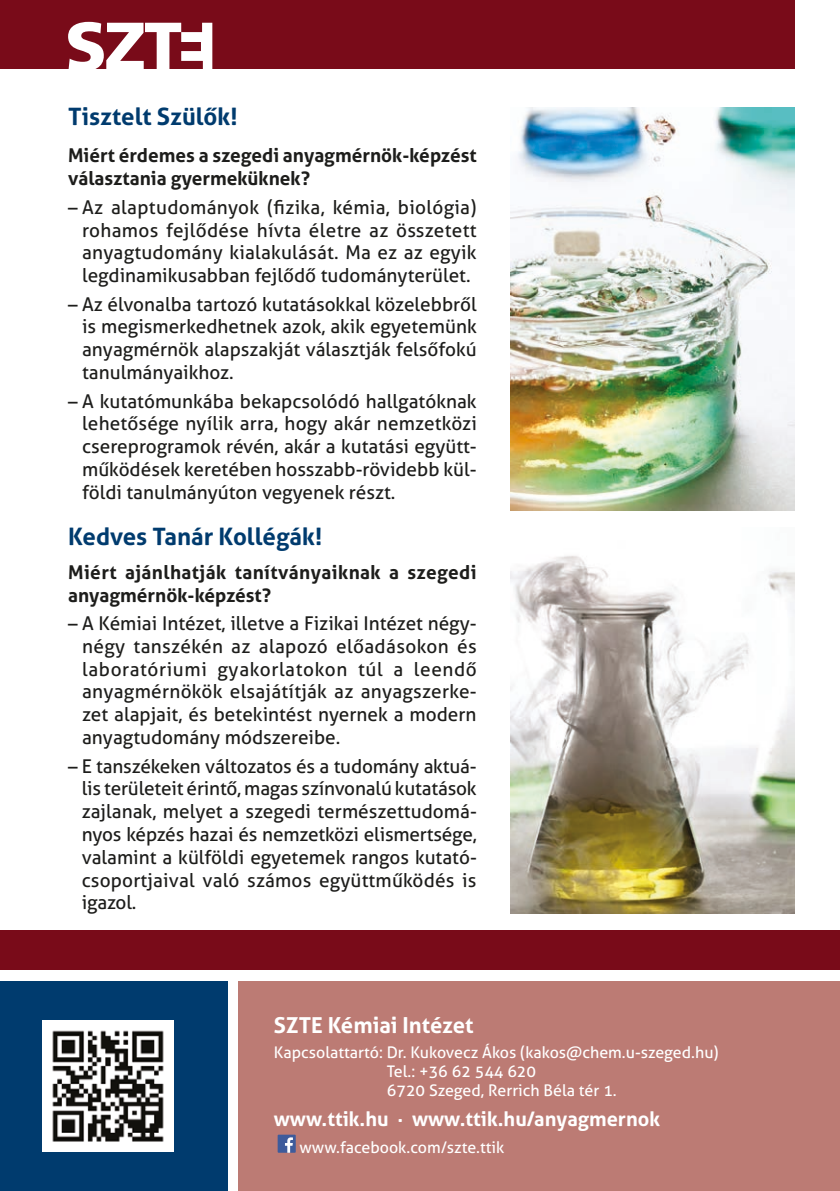
<style>
.page{position:relative;width:840px;height:1191px;background:#fff}
.page>*{position:absolute;margin:0;border:0;box-sizing:border-box;transform-origin:0 0}
.t1{font:700 24px "Aller";color:#003b6e}
.t2{font:700 22px "Aller";color:#fff}
.t3{font:700 20px "Aller";color:#fff}
.t4{font:19px/22.8px "Aller";color:#1d1d1b;text-align:justify}
.t5{font:700 19px/22.8px "Aller";color:#1d1d1b}
.t6{font:700 19px/22.8px "Aller";letter-spacing:.02em;color:#1d1d1b}
.t7{font:16px/19.2px "Aller";color:#fff}
</style>
<div class="page">
<div style="left:0;top:981px;width:227px;height:210px;background:#003b6e"></div>
<img style="left:43px;top:1020px;width:130px;height:131px">
<div style="left:238px;top:981px;width:601px;height:210px;background:#bc7b74"></div>
<div style="left:277px;top:1134px;width:18px;height:18px;background:#3e5b9b"></div>
<svg style="left:285px;top:1137px;width:8px;height:15px"></svg>
<div style="left:0;top:930px;width:839px;height:39px;background:#790b19"></div>
<div style="left:0;top:0;width:794px;height:68px;background:#790b19"></div>
<svg style="left:68px;top:22px;width:144px;height:47px"></svg>
<img style="left:510px;top:108px;width:284px;height:402px">
<img style="left:510px;top:555px;width:284px;height:358px">
<p class="t1" style="left:68px;top:102px;width:171px">Tisztelt Szülők!</p>
<p class="t5" style="left:68px;top:144px;width:410px">Miért érdemes a szegedi anyagmérnök-képzést választania gyermeküknek?</p>
<p class="t4" style="left:82px;top:195px;width:396px;text-indent:-14px">– Az alaptudományok (fizika, kémia, biológia) rohamos fejlődése hívta életre az összetett anyagtudomány kialakulását. Ma ez az egyik legdinamikusabban fejlődő tudományterület.</p>
<p class="t4" style="left:82px;top:292px;width:396px;text-indent:-14px">– Az élvonalba tartozó kutatásokkal közelebbről is megismerkedhetnek azok, akik egyetemünk anyagmérnök alapszakját választják felsőfokú tanulmányaikhoz.</p>
<p class="t4" style="left:82px;top:389px;width:396px;text-indent:-14px">– A kutatómunkába bekapcsolódó hallgatóknak lehetősége nyílik arra, hogy akár nemzetközi csereprogramok révén, akár a kutatási együtt&shy;működések keretében hosszabb-rövidebb kül&shy;földi tanulmányúton vegyenek részt.</p>
<p class="t1" style="left:68px;top:521px;width:255px">Kedves Tanár Kollégák!</p>
<p class="t6" style="left:68px;top:560px;width:410px">Miért ajánlhatják tanítványaiknak a szegedi anyagmérnök-képzést?</p>
<p class="t4" style="left:82px;top:612px;width:396px;text-indent:-14px">– A Kémiai Intézet, illetve a Fizikai Intézet négy&shy;négy tanszékén az alapozó előadásokon és laboratóriumi gyakorlatokon túl a leendő anyagmérnökök elsajátítják az anyagszerke&shy;zet alapjait, és betekintést nyernek a modern anyagtudomány módszereibe.</p>
<p class="t4" style="left:82px;top:754px;width:396px;text-indent:-14px">– E tanszékeken változatos és a tudomány aktuá&shy;lis területeit érintő, magas színvonalú kutatások zajlanak, melyet a szegedi természettudomá&shy;nyos képzés hazai és nemzetközi elismertsége, valamint a külföldi egyetemek rangos kutató&shy;csoportjaival való számos együttműködés is igazol.</p>
<p class="t2" style="left:274px;top:1011px;width:201px">SZTE Kémiai Intézet</p>
<p class="t7" style="left:386px;top:1042px;width:333px;text-indent:-113px">Kapcsolattartó: Dr. Kukovecz Ákos (kakos@chem.u-szeged.hu)<br>Tel.: +36 62 544 620<br>6720 Szeged, Rerrich Béla tér 1.</p>
<p class="t3" style="left:274px;top:1106px;width:387px">www.ttik.hu ∙ www.ttik.hu/anyagmernok</p>
<p class="t7" style="left:299px;top:1137px;width:206px">www.facebook.com/szte.ttik</p>
</div>
